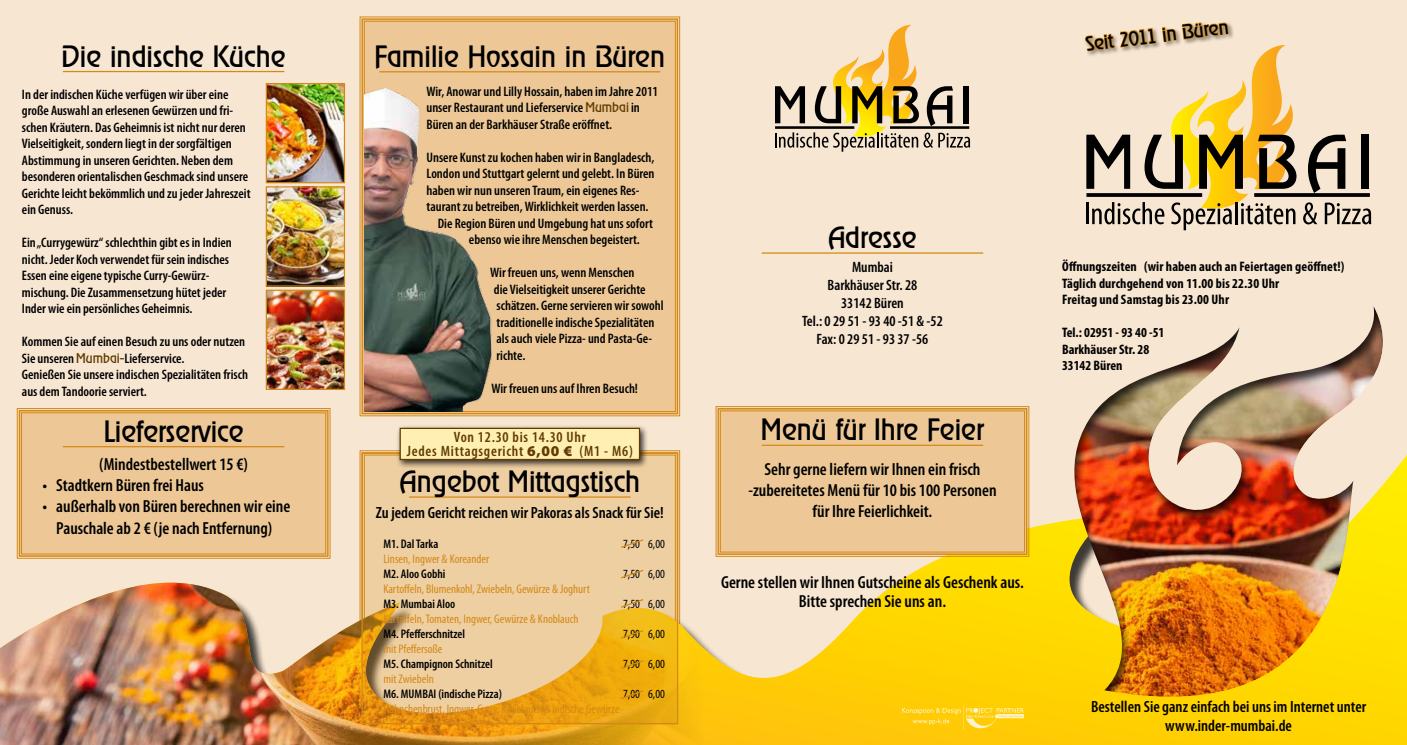
<style>
.page{position:relative;width:1407px;height:745px;background:#fff}
.page>*{position:absolute;margin:0;border:0;box-sizing:border-box;transform-origin:0 0}
.t1{font:30px "Joe Becker";color:#000}
.t2{font:19.88px "Joe Becker";color:#000}
.t3{font:600 condensed 17.5px/21px "Myriad Pro";color:#000;text-align:center}
.t4{font:600 condensed 16.25px/18.8px "Myriad Pro";color:#000;text-align:center}
.t5{font:600 condensed 15px/18px "Myriad Pro";color:#000;text-align:center}
.t6{font:600 condensed 15px/13.8px "Myriad Pro";letter-spacing:.05em;color:#613b00;text-align:center}
.t7{font:600 condensed 13.75px/16.5px "Myriad Pro";color:#000}
.t8{font:700 condensed 13.75px/16.5px "Myriad Pro";letter-spacing:.01em;color:#000}
.t9{font:condensed 12.5px "Myriad Pro";color:#d48916}
.t10{font:600 condensed 12.5px "Myriad Pro";color:#000}
.t11{font:condensed 12.5px "Myriad Pro";color:#000}
.s1{font-family:"Joe Becker";font-weight:400;font-stretch:normal;color:#613b00}
.s2{font-weight:900;font-stretch:normal}
</style>
<div class="page">
<div style="left:0;top:0;width:1407px;height:351px;background:#f7e6d1"></div>
<svg style="left:1308px;top:135px;width:38px;height:58px;background:#847b70"></svg>
<div style="left:1361px;top:135px;width:8px;height:54px;background:#000"></div>
<svg style="left:1303px;top:202px;width:14px;height:22px"></svg>
<svg style="left:1324px;top:202px;width:47px;height:22px"></svg>
<svg style="left:1297px;top:193px;width:73px;height:4px"></svg>
<div style="left:0;top:351px;width:1407px;height:393px;background:#000;opacity:.75"></div>
<svg style="left:702px;top:454px;width:705px;height:290px;background:#fcd73c"></svg>
<img style="left:0;top:454px;width:702px;height:290px">
<hr style="left:63px;top:446px;width:221px;height:1px;background:#d48916">
<img style="left:1040px;top:264px;width:349px;height:461px">
<svg style="left:363px;top:454px;width:313px;height:267px;background:#ebc584"></svg>
<div style="left:715px;top:405px;width:314px;height:151px;background:#edc896"></div>
<div style="left:717px;top:408px;width:310px;height:146px;border:1px solid #d48916"></div>
<div style="left:720px;top:410px;width:305px;height:142px;border:1px solid #d48916"></div>
<div style="left:361px;top:452px;width:317px;height:271px;border:1px solid #d48916"></div>
<hr style="left:762px;top:444px;width:221px;height:1px;background:#d48916">
<hr style="left:409px;top:496px;width:221px;height:1px;background:#d48916">
<hr style="left:762px;top:252px;width:221px;height:1px;background:#d48916">
<div style="left:359px;top:16px;width:321px;height:400px;background:#edc896"></div>
<div style="left:361px;top:18px;width:317px;height:396px;border:1px solid #d48916"></div>
<img style="left:365px;top:65px;width:126px;height:346px">
<svg style="left:775px;top:25px;width:195px;height:127px;background:#d2bd94"></svg>
<hr style="left:775px;top:126px;width:79px;height:3px;background:#000">
<hr style="left:890px;top:126px;width:79px;height:3px;background:#000">
<hr style="left:63px;top:71px;width:221px;height:1px;background:#d48916">
<hr style="left:379px;top:71px;width:281px;height:1px;background:#d48916">
<img style="left:268px;top:85px;width:75px;height:96px">
<div style="left:266px;top:83px;width:79px;height:100px;border:1px solid #d48916"></div>
<img style="left:268px;top:188px;width:75px;height:96px">
<div style="left:266px;top:186px;width:79px;height:100px;border:1px solid #d48916"></div>
<img style="left:268px;top:291px;width:75px;height:97px">
<div style="left:266px;top:289px;width:79px;height:101px;border:1px solid #d48916"></div>
<img style="left:900px;top:704px;width:124px;height:25px">
<div style="left:396px;top:424px;width:252px;height:44px;background:#000;opacity:.75"></div>
<div style="left:399px;top:427px;width:241px;height:33px;background:#ffefb2;border:1px solid #613b00"></div>
<svg style="left:619px;top:538px;width:26px;height:10px"></svg>
<svg style="left:619px;top:568px;width:26px;height:11px"></svg>
<svg style="left:619px;top:597px;width:26px;height:11px"></svg>
<svg style="left:619px;top:628px;width:26px;height:11px"></svg>
<svg style="left:619px;top:658px;width:26px;height:11px"></svg>
<svg style="left:619px;top:689px;width:26px;height:10px"></svg>
<svg style="left:1084px;top:13px;width:213px;height:217px;background:#d2bb8e"></svg>
<h1 class="t1" style="left:62px;top:39px;width:226px">Die indische Küche</h1>
<h1 class="t1" style="left:374px;top:39px;width:292px">Familie Hossain in Büren</h1>
<p class="t7" style="left:22px;top:85px;width:230px">In der indischen Küche verfügen wir über eine große Auswahl an erlesenen Gewürzen und fri&shy;schen Kräutern. Das Geheimnis ist nicht nur deren Vielseitigkeit, sondern liegt in der sorgfältigen Abstimmung in unseren Gerichten. Neben dem besonderen orientalischen Geschmack sind unsere Gerichte leicht bekömmlich und zu jeder Jahreszeit ein Genuss.</p>
<p class="t7" style="left:22px;top:234px;width:211px">Ein „Currygewürz“ schlechthin gibt es in Indien nicht. Jeder Koch verwendet für sein indisches Essen eine eigene typische Curry-Gewürz&shy;mischung. Die Zusammensetzung hütet jeder Inder wie ein persönliches Geheimnis.</p>
<p class="t7" style="left:22px;top:333px;width:228px">Kommen Sie auf einen Besuch zu uns oder nutzen Sie unseren <span class="s1">Mumbai-</span>Lieferservice.<br>Genießen Sie unsere indischen Spezialitäten frisch aus dem Tandoorie serviert.</p>
<h1 class="t1" style="left:104px;top:413px;width:141px">Lieferservice</h1>
<p class="t3" style="left:99px;top:453px;width:150px">(Mindestbestellwert 15 €)</p>
<p class="t3" style="left:43px;top:474px;width:163px">• Stadtkern Büren frei Haus</p>
<p class="t3" style="left:43px;top:495px;width:249px">• außerhalb von Büren berechnen wir eine<br>Pauschale ab 2 € (je nach Entfernung)</p>
<p class="t7" style="left:426px;top:82px;width:233px">Wir, Anowar und Lilly Hossain, haben im Jahre 2011 unser Restaurant und Lieferservice <span class="s1">Mumbai</span> in<br>Büren an der Barkhäuser Straße eröffnet.</p>
<p class="t7" style="left:426px;top:148px;width:230px">Unsere Kunst zu kochen haben wir in Bangladesch,</p>
<p class="t7" style="left:426px;top:165px;width:230px">London und Stuttgart gelernt und gelebt. In Büren</p>
<p class="t7" style="left:426px;top:181px;width:214px">haben wir nun unseren Traum, ein eigenes Res-</p>
<p class="t7" style="left:426px;top:198px;width:224px">taurant zu betreiben, Wirklichkeit werden lassen.</p>
<p class="t7" style="left:438px;top:214px;width:217px">Die Region Büren und Umgebung hat uns sofort</p>
<p class="t7" style="left:469px;top:231px;width:172px">ebenso wie ihre Menschen begeistert.</p>
<p class="t7" style="left:490px;top:264px;width:175px">Wir freuen uns, wenn Menschen<br>die Vielseitigkeit unserer Gerichte schätzen. Gerne servieren wir sowohl traditionelle indische Spezialitäten als auch viele Pizza- und Pasta-Ge&shy;richte.</p>
<p class="t7" style="left:491px;top:379px;width:148px">Wir freuen uns auf Ihren Besuch!</p>
<p class="t6" style="left:407px;top:429px;width:227px">Von 12.30 bis 14.30 Uhr<br>Jedes Mittagsgericht <span class="s2">6,00 €</span> (M1 - M6)</p>
<h1 class="t1" style="left:399px;top:463px;width:242px">Angebot Mittagstisch</h1>
<p class="t4" style="left:376px;top:502px;width:289px">Zu jedem Gericht reichen wir Pakoras als Snack für Sie!</p>
<p class="t10" style="left:383px;top:536px;width:57px">M1. Dal Tarka</p>
<p class="t11" style="left:623px;top:536px;width:43px">7,50 6,00</p>
<p class="t9" style="left:383px;top:551px;width:107px">Linsen, Ingwer &amp; Koreander</p>
<p class="t10" style="left:383px;top:566px;width:64px">M2. Aloo Gobhi</p>
<p class="t11" style="left:623px;top:566px;width:43px">7,50 6,00</p>
<p class="t9" style="left:383px;top:581px;width:208px">Kartoffeln, Blumenkohl, Zwiebeln, Gewürze &amp; Joghurt</p>
<p class="t10" style="left:383px;top:596px;width:74px">M3. Mumbai Aloo</p>
<p class="t11" style="left:623px;top:596px;width:43px">7,50 6,00</p>
<p class="t9" style="left:383px;top:611px;width:197px">Kartoffeln, Tomaten, Ingwer, Gewürze &amp; Knoblauch</p>
<p class="t10" style="left:383px;top:626px;width:83px">M4. Pfefferschnitzel</p>
<p class="t11" style="left:623px;top:626px;width:43px">7,90 6,00</p>
<p class="t9" style="left:383px;top:641px;width:61px">mit Pfeffersoße</p>
<p class="t10" style="left:383px;top:656px;width:111px">M5. Champignon Schnitzel</p>
<p class="t11" style="left:623px;top:656px;width:43px">7,90 6,00</p>
<p class="t9" style="left:383px;top:671px;width:52px">mit Zwiebeln</p>
<p class="t10" style="left:383px;top:686px;width:120px">M6. MUMBAI (indische Pizza)</p>
<p class="t11" style="left:623px;top:686px;width:43px">7,00 6,00</p>
<p class="t9" style="left:383px;top:701px;width:238px">Hühnchenbrust, Ingwer, Curry, Knoblauch &amp; indische Gewürze</p>
<h2 class="t2" style="left:1084px;top:32px;width:145px;rotate:-7deg">Seit 2011 in Büren</h2>
<h1 class="t1" style="left:828px;top:219px;width:90px">Adresse</h1>
<p class="t5" style="left:802px;top:258px;width:142px">Mumbai<br>Barkhäuser Str. 28<br>33142 Büren<br>Tel.: 0 29 51 - 93 40 -51 &amp; -52<br>Fax: 0 29 51 - 93 37 -56</p>
<h1 class="t1" style="left:761px;top:411px;width:224px">Menü für Ihre Feier</h1>
<p class="t3" style="left:748px;top:458px;width:250px">Sehr gerne liefern wir Ihnen ein frisch -zubereitetes Menü für 10 bis 100 Personen für Ihre Feierlichkeit.</p>
<p class="t3" style="left:721px;top:572px;width:304px;line-height:18.8px">Gerne stellen wir Ihnen Gutscheine als Geschenk aus.<br>Bitte sprechen Sie uns an.</p>
<p class="t8" style="left:1062px;top:258px;width:284px">Öffnungszeiten (wir haben auch an Feiertagen geöffnet!)<br>Täglich durchgehend von 11.00 bis 22.30 Uhr<br>Freitag und Samstag bis 23.00 Uhr</p>
<p class="t8" style="left:1062px;top:324px;width:104px">Tel.: 02951 - 93 40 -51<br>Barkhäuser Str. 28<br>33142 Büren</p>
<p class="t4" style="left:1091px;top:696px;width:277px">Bestellen Sie ganz einfach bei uns im Internet unter www.inder-mumbai.de</p>
</div>
